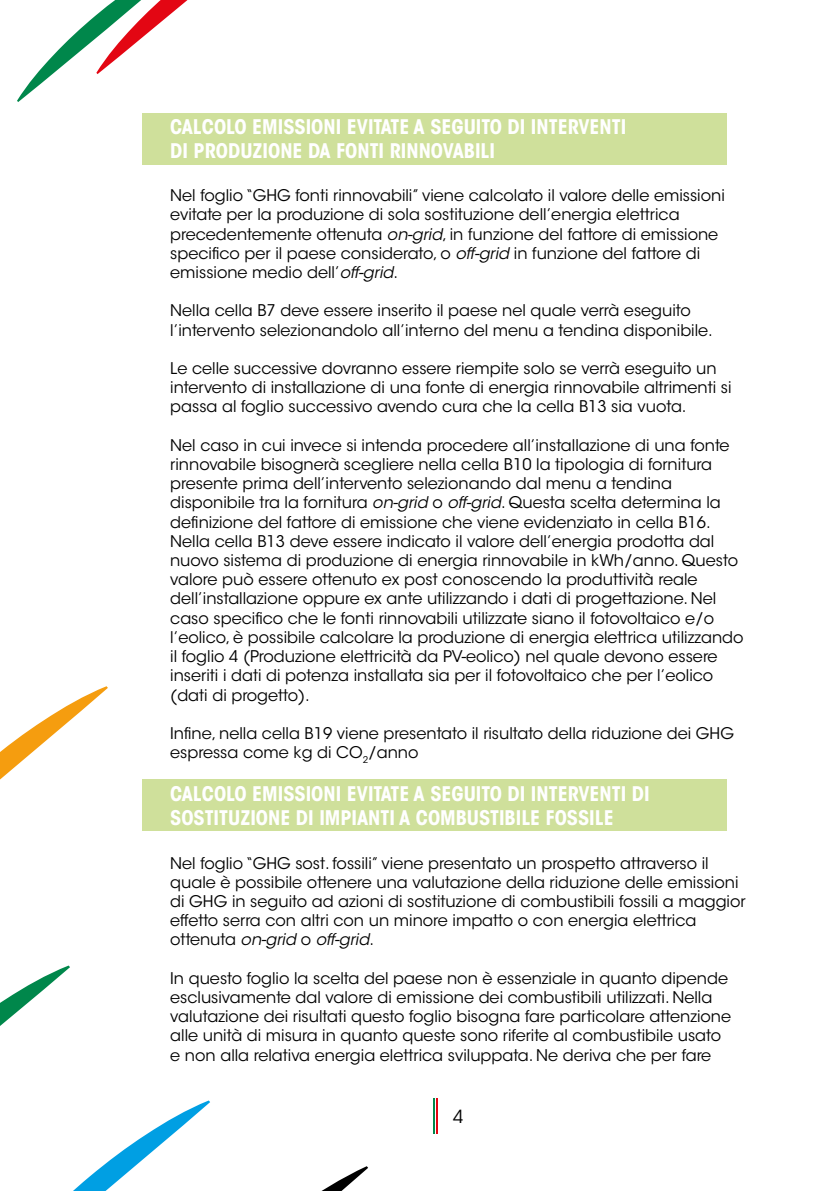
<style>
.page{position:relative;width:840px;height:1191px;background:#fff}
.page>*{position:absolute;margin:0;border:0;box-sizing:border-box;transform-origin:0 0}
.t1{font:700 condensed 20px/24px "ITC Avant Garde Std";color:#fff}
.t2{font:18px "ITC Avant Garde Std";color:#000}
.t3{font:16px/19.2px "ITC Avant Garde Std";color:#000}
.s1{font-style:italic}
</style>
<div class="page">
<svg style="left:0;top:686px;width:108px;height:94px"></svg>
<svg style="left:0;top:965px;width:368px;height:226px"></svg>
<svg style="left:17px;top:0;width:171px;height:102px"></svg>
<svg style="left:434px;top:1098px;width:1px;height:36px"></svg>
<hr style="left:433px;top:1098px;width:1px;height:36px;background:#00874b">
<hr style="left:436px;top:1098px;width:1px;height:36px;background:#e30613">
<div style="left:142px;top:113px;width:584px;height:51px;background:#cfe09b"></div>
<div style="left:142px;top:780px;width:584px;height:51px;background:#cfe09b"></div>
<p class="t1" style="left:170px;top:114px;width:457px">CALCOLO EMISSIONI EVITATE A SEGUITO DI INTERVENTI<br>DI PRODUZIONE DA FONTI RINNOVABILI</p>
<p class="t3" style="left:170px;top:186px;width:556px">Nel foglio “GHG fonti rinnovabili” viene calcolato il valore delle emissioni evitate per la produzione di sola sostituzione dell’energia elettrica precedentemente ottenuta <span class="s1">on-grid</span>, in funzione del fattore di emissione specifico per il paese considerato, o <span class="s1">off-grid</span> in funzione del fattore di emissione medio dell’<span class="s1">off-grid</span>.</p>
<p class="t3" style="left:170px;top:301px;width:543px">Nella cella B7 deve essere inserito il paese nel quale verrà eseguito l’intervento selezionandolo all’interno del menu a tendina disponibile.</p>
<p class="t3" style="left:170px;top:359px;width:562px">Le celle successive dovranno essere riempite solo se verrà eseguito un intervento di installazione di una fonte di energia rinnovabile altrimenti si passa al foglio successivo avendo cura che la cella B13 sia vuota.</p>
<p class="t3" style="left:170px;top:435px;width:574px">Nel caso in cui invece si intenda procedere all’installazione di una fonte rinnovabile bisognerà scegliere nella cella B10 la tipologia di fornitura presente prima dell’intervento selezionando dal menu a tendina disponibile tra la fornitura <span class="s1">on-grid</span> o <span class="s1">off-grid</span>. Questa scelta determina la definizione del fattore di emissione che viene evidenziato in cella B16.<br>Nella cella B13 deve essere indicato il valore dell’energia prodotta dal nuovo sistema di produzione di energia rinnovabile in kWh/anno. Questo valore può essere ottenuto ex post conoscendo la produttività reale dell’installazione oppure ex ante utilizzando i dati di progettazione. Nel caso specifico che le fonti rinnovabili utilizzate siano il fotovoltaico e/o l’eolico, è possibile calcolare la produzione di energia elettrica utilizzando il foglio 4 (Produzione elettricità da PV-eolico) nel quale devono essere inseriti i dati di potenza installata sia per il fotovoltaico che per l’eolico (dati di progetto).</p>
<p class="t3" style="left:170px;top:723px;width:565px">Infine, nella cella B19 viene presentato il risultato della riduzione dei GHG espressa come kg di CO<sub>2</sub>/anno</p>
<p class="t1" style="left:170px;top:782px;width:480px">CALCOLO EMISSIONI EVITATE A SEGUITO DI INTERVENTI DI<br>SOSTITUZIONE DI IMPIANTI A COMBUSTIBILE FOSSILE</p>
<p class="t3" style="left:170px;top:853px;width:576px">Nel foglio “GHG sost. fossili” viene presentato un prospetto attraverso il quale è possibile ottenere una valutazione della riduzione delle emissioni di GHG in seguito ad azioni di sostituzione di combustibili fossili a maggior effetto serra con altri con un minore impatto o con energia elettrica ottenuta <span class="s1">on-grid</span> o <span class="s1">off-grid</span>.</p>
<p class="t3" style="left:170px;top:968px;width:562px">In questo foglio la scelta del paese non è essenziale in quanto dipende esclusivamente dal valore di emissione dei combustibili utilizzati. Nella valutazione dei risultati questo foglio bisogna fare particolare attenzione alle unità di misura in quanto queste sono riferite al combustibile usato e non alla relativa energia elettrica sviluppata. Ne deriva che per fare</p>
<p class="t2" style="left:453px;top:1106px;width:12px">4</p>
</div>
